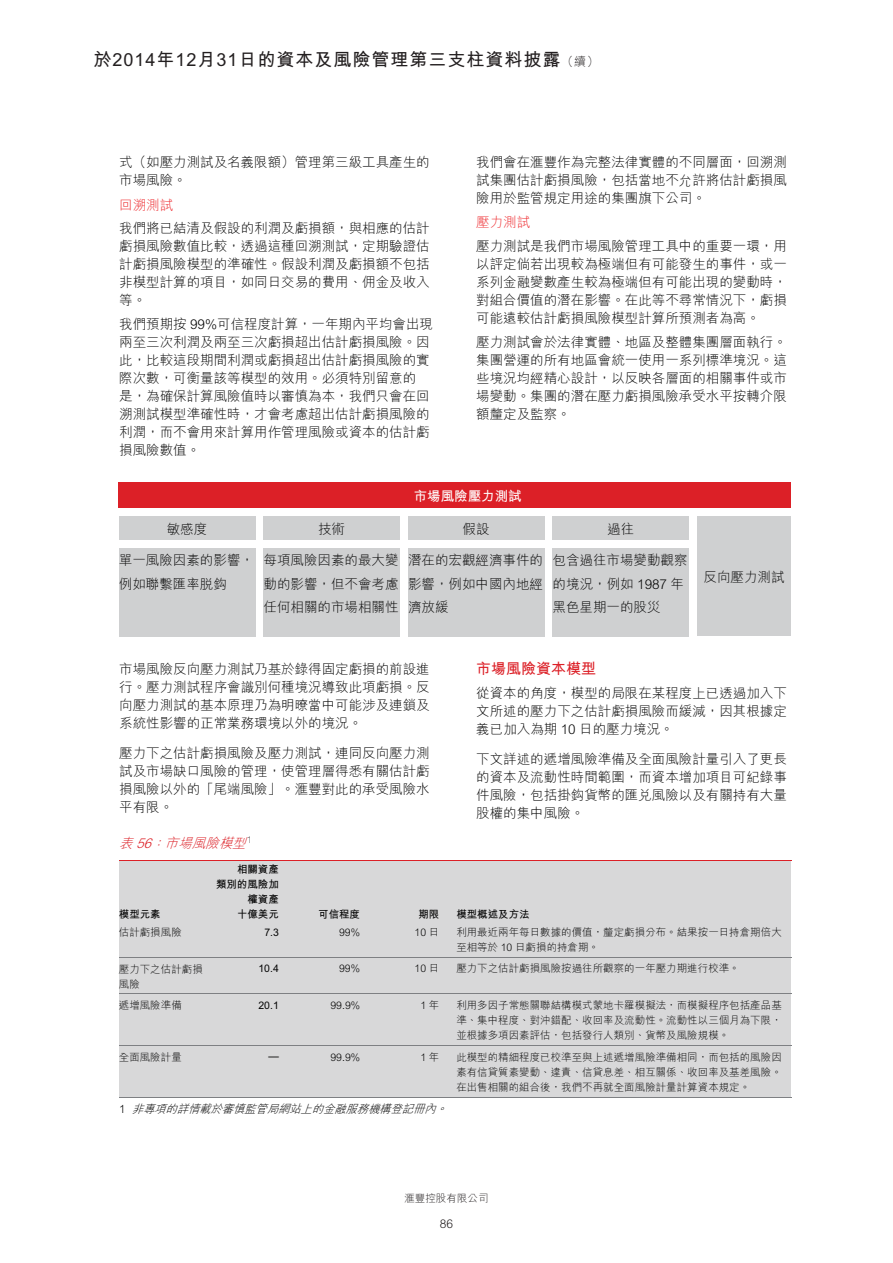
<style>
.page{position:relative;width:893px;height:1263px;background:#fff}
.page>*{position:absolute;margin:0;border:0;box-sizing:border-box;transform-origin:0 0}
.t1{font:18px "M Hei HK Bold B5 pc H";letter-spacing:.055em;color:#231f20}
.t2{font:15px "M Hei HK Bold B5 pc H";color:#030303}
.t3{font:15px "M Hei HK Bold B5 pc H";color:#dc2027}
.t4{font:13.5px/18px "M Hei HK Light B5 pc H";color:#030303;text-align:justify}
.t5{font:italic 13.5px "M Hei HK Light B5 pc H";color:#dc2027}
.t6{font:13.5px "M Hei HK Light B5 pc H";color:#ee292d}
.t7{font:13.5px "M Hei HK Bold B5 pc H";color:#fff}
.t8{font:12px "M Hei HK Light B5 pc H";color:#231f20}
.t9{font:italic 11.4px "M Hei HK Light B5 pc H";color:#030303}
.t10{font:10.5px/15px "M Hei HK Light B5 pc H";color:#030303}
.t11{font:10.5px/15px "M Hei HK Bold B5 pc H";color:#030303;text-align:right}
.t12{font:10.5px "M Hei HK Light B5 pc H";color:#231f20}
.s1{font-family:"M Hei HK Light B5 pc H";font-size:12px}
.s2{font-style:normal}
</style>
<div class="page">
<div style="left:119px;top:482px;width:672px;height:26px;background:#dc2027"></div>
<div style="left:119px;top:516px;width:136px;height:24px;background:#cfd0d1"></div>
<div style="left:264px;top:516px;width:136px;height:24px;background:#cfd0d1"></div>
<div style="left:408px;top:516px;width:136px;height:24px;background:#cfd0d1"></div>
<div style="left:553px;top:516px;width:136px;height:24px;background:#cfd0d1"></div>
<div style="left:697px;top:516px;width:94px;height:120px;background:#cfd0d1"></div>
<div style="left:119px;top:548px;width:136px;height:88px;background:#cfd0d1"></div>
<div style="left:264px;top:548px;width:136px;height:88px;background:#cfd0d1"></div>
<div style="left:408px;top:548px;width:136px;height:88px;background:#cfd0d1"></div>
<div style="left:553px;top:548px;width:136px;height:88px;background:#cfd0d1"></div>
<div style="left:119px;top:861px;width:88px;height:60px;background:#d8d8d9"></div>
<div style="left:207px;top:861px;width:80px;height:15px;background:#d8d8d9"></div>
<div style="left:207px;top:876px;width:80px;height:15px;background:#d8d8d9"></div>
<div style="left:207px;top:891px;width:80px;height:15px;background:#d8d8d9"></div>
<div style="left:207px;top:906px;width:80px;height:15px;background:#d8d8d9"></div>
<div style="left:287px;top:861px;width:82px;height:60px;background:#d8d8d9"></div>
<div style="left:369px;top:861px;width:79px;height:60px;background:#d8d8d9"></div>
<div style="left:448px;top:861px;width:343px;height:60px;background:#d8d8d9"></div>
<hr style="left:119px;top:860px;width:672px;height:1px;background:#dc2027">
<div style="left:119px;top:921px;width:88px;height:36px;background:#d8d8d9"></div>
<div style="left:207px;top:921px;width:80px;height:36px;background:#d8d8d9"></div>
<div style="left:287px;top:921px;width:82px;height:36px;background:#d8d8d9"></div>
<div style="left:369px;top:921px;width:79px;height:36px;background:#d8d8d9"></div>
<div style="left:448px;top:921px;width:343px;height:18px;background:#d8d8d9"></div>
<div style="left:448px;top:939px;width:343px;height:18px;background:#d8d8d9"></div>
<div style="left:119px;top:957px;width:88px;height:18px;background:#d8d8d9"></div>
<div style="left:119px;top:975px;width:88px;height:18px;background:#d8d8d9"></div>
<div style="left:207px;top:957px;width:80px;height:36px;background:#d8d8d9"></div>
<div style="left:287px;top:957px;width:82px;height:36px;background:#d8d8d9"></div>
<div style="left:369px;top:957px;width:79px;height:36px;background:#d8d8d9"></div>
<div style="left:448px;top:957px;width:343px;height:36px;background:#d8d8d9"></div>
<hr style="left:119px;top:957px;width:672px;height:1px;background:#7e8083">
<div style="left:119px;top:994px;width:88px;height:51px;background:#d8d8d9"></div>
<div style="left:207px;top:994px;width:80px;height:51px;background:#d8d8d9"></div>
<div style="left:287px;top:994px;width:82px;height:51px;background:#d8d8d9"></div>
<div style="left:369px;top:994px;width:79px;height:51px;background:#d8d8d9"></div>
<div style="left:448px;top:994px;width:343px;height:18px;background:#d8d8d9"></div>
<div style="left:448px;top:1012px;width:343px;height:15px;background:#d8d8d9"></div>
<div style="left:448px;top:1027px;width:343px;height:18px;background:#d8d8d9"></div>
<hr style="left:119px;top:993px;width:672px;height:1px;background:#7e8083">
<div style="left:119px;top:1046px;width:88px;height:51px;background:#d8d8d9"></div>
<div style="left:207px;top:1046px;width:80px;height:51px;background:#d8d8d9"></div>
<div style="left:287px;top:1046px;width:82px;height:51px;background:#d8d8d9"></div>
<div style="left:369px;top:1046px;width:79px;height:51px;background:#d8d8d9"></div>
<div style="left:448px;top:1046px;width:343px;height:18px;background:#d8d8d9"></div>
<div style="left:448px;top:1064px;width:343px;height:15px;background:#d8d8d9"></div>
<div style="left:448px;top:1079px;width:343px;height:18px;background:#d8d8d9"></div>
<hr style="left:119px;top:1045px;width:672px;height:1px;background:#7e8083">
<hr style="left:119px;top:1097px;width:672px;height:1px;background:#7e8083">
<p class="t2" style="left:94px;top:48px;width:427px">於 2014 年 12 月 31 日的資本及風險管理第三支柱資料披露<span class="s1">（續）</span></p>
<h1 class="t1" style="left:94px;top:52px;width:507px">於2014年12月31日的資本及風險管理第三支柱資料披露<span class="s1">（續）</span></h1>
<p class="t4" style="left:119px;top:155px;width:312px">式（如壓力測試及名義限額）管理第三級工具產生的市場風險。</p>
<p class="t6" style="left:119px;top:199px;width:55px">回溯測試</p>
<p class="t4" style="left:119px;top:221px;width:312px">我們將已結清及假設的利潤及虧損額，與相應的估計虧損風險數值比較，透過這種回溯測試，定期驗證估計虧損風險模型的準確性。假設利潤及虧損額不包括非模型計算的項目，如同日交易的費用、佣金及收入等。</p>
<p class="t4" style="left:119px;top:317px;width:315px;text-align:left">我們預期按 99%可信程度計算，一年期內平均會出現兩至三次利潤及兩至三次虧損超出估計虧損風險。因此，比較這段期間利潤或虧損超出估計虧損風險的實際次數，可衡量該等模型的效用。必須特別留意的<br>是，為確保計算風險值時以審慎為本，我們只會在回溯測試模型準確性時，才會考慮超出估計虧損風險的利潤，而不會用來計算用作管理風險或資本的估計虧損風險數值。</p>
<p class="t4" style="left:476px;top:155px;width:312px">我們會在滙豐作為完整法律實體的不同層面，回溯測試集團估計虧損風險，包括當地不允許將估計虧損風險用於監管規定用途的集團旗下公司。</p>
<p class="t6" style="left:476px;top:217px;width:55px">壓力測試</p>
<p class="t4" style="left:476px;top:239px;width:312px">壓力測試是我們市場風險管理工具中的重要一環，用以評定倘若出現較為極端但有可能發生的事件，或一系列金融變數產生較為極端但有可能出現的變動時，對組合價值的潛在影響。在此等不尋常情況下，虧損可能遠較估計虧損風險模型計算所預測者為高。</p>
<p class="t4" style="left:476px;top:335px;width:312px">壓力測試會於法律實體、地區及整體集團層面執行。集團營運的所有地區會統一使用一系列標準境況。這些境況均經精心設計，以反映各層面的相關事件或市場變動。集團的潛在壓力虧損風險承受水平按轉介限額釐定及監察。</p>
<p class="t7" style="left:414px;top:491px;width:109px">市場風險壓力測試</p>
<p class="t4" style="left:167px;top:521px;width:42px">敏感度</p>
<p class="t4" style="left:318px;top:521px;width:28px">技術</p>
<p class="t4" style="left:463px;top:521px;width:28px">假設</p>
<p class="t4" style="left:607px;top:521px;width:28px">過往</p>
<p class="t4" style="left:119px;top:550px;width:137px;line-height:23.4px">單一風險因素的影響，例如聯繫匯率脫鈎</p>
<p class="t4" style="left:264px;top:550px;width:136px;line-height:23.2px">每項風險因素的最大變動的影響，但不會考慮任何相關的市場相關性</p>
<p class="t4" style="left:408px;top:550px;width:136px;line-height:23.2px">潛在的宏觀經濟事件的影響，例如中國內地經濟放緩</p>
<p class="t4" style="left:553px;top:550px;width:136px;line-height:23.2px;text-align:left">包含過往市場變動觀察的境況，例如 1987 年黑色星期一的股災</p>
<p class="t4" style="left:703px;top:570px;width:82px">反向壓力測試</p>
<p class="t4" style="left:119px;top:662px;width:312px">市場風險反向壓力測試乃基於錄得固定虧損的前設進行。壓力測試程序會識別何種境況導致此項虧損。反向壓力測試的基本原理乃為明暸當中可能涉及連鎖及系統性影響的正常業務環境以外的境況。</p>
<p class="t4" style="left:119px;top:746px;width:312px">壓力下之估計虧損風險及壓力測試，連同反向壓力測試及市場缺口風險的管理，使管理層得悉有關估計虧損風險以外的「尾端風險」。滙豐對此的承受風險水平有限。</p>
<p class="t5" style="left:119px;top:837px;width:136px">表 56：市場風險模型<sup>１</sup></p>
<p class="t3" style="left:476px;top:663px;width:121px">市場風險資本模型</p>
<p class="t4" style="left:476px;top:686px;width:312px">從資本的角度，模型的局限在某程度上已透過加入下文所述的壓力下之估計虧損風險而緩減，因其根據定義已加入為期 10 日的壓力境況。</p>
<p class="t4" style="left:476px;top:752px;width:312px">下文詳述的遞增風險準備及全面風險計量引入了更長的資本及流動性時間範圍，而資本增加項目可紀錄事件風險，包括掛鈎貨幣的匯兌風險以及有關持有大量股權的集中風險。</p>
<p class="t11" style="left:119px;top:908px;width:43px">模型元素</p>
<p class="t11" style="left:216px;top:863px;width:64px">相關資產<br>類別的風險加權資產<br>十億美元</p>
<p class="t11" style="left:318px;top:908px;width:43px">可信程度</p>
<p class="t11" style="left:418px;top:908px;width:22px">期限</p>
<p class="t11" style="left:456px;top:908px;width:75px">模型概述及方法</p>
<p class="t10" style="left:119px;top:925px;width:64px">估計虧損風險</p>
<p class="t11" style="left:264px;top:925px;width:16px">7.3</p>
<p class="t10" style="left:339px;top:925px;width:22px">99%</p>
<p class="t10" style="left:415px;top:925px;width:26px">10 日</p>
<p class="t10" style="left:456px;top:926px;width:327px">利用最近兩年每日數據的價值，釐定虧損分布。結果按一日持倉期倍大至相等於 10 日虧損的持倉期。</p>
<p class="t10" style="left:119px;top:963px;width:85px">壓力下之估計虧損風險</p>
<p class="t11" style="left:258px;top:962px;width:22px">10.4</p>
<p class="t10" style="left:339px;top:962px;width:22px">99%</p>
<p class="t10" style="left:415px;top:962px;width:26px">10 日</p>
<p class="t10" style="left:456px;top:962px;width:285px">壓力下之估計虧損風險按過往所觀察的一年壓力期進行校準。</p>
<p class="t10" style="left:119px;top:999px;width:64px">遞增風險準備</p>
<p class="t11" style="left:258px;top:999px;width:22px">20.1</p>
<p class="t10" style="left:330px;top:999px;width:31px">99.9%</p>
<p class="t10" style="left:420px;top:999px;width:20px">1 年</p>
<p class="t10" style="left:456px;top:999px;width:327px;text-align:justify">利用多因子常態關聯結構模式蒙地卡羅模擬法，而模擬程序包括產品基準、集中程度、對沖錯配、收回率及流動性。流動性以三個月為下限，並根據多項因素評估，包括發行人類別、貨幣及風險規模。</p>
<p class="t10" style="left:119px;top:1051px;width:64px">全面風險計量</p>
<p class="t11" style="left:269px;top:1051px;width:12px">–</p>
<p class="t10" style="left:330px;top:1051px;width:31px">99.9%</p>
<p class="t10" style="left:420px;top:1051px;width:20px">1 年</p>
<p class="t10" style="left:456px;top:1051px;width:327px;text-align:justify">此模型的精細程度已校準至與上述遞增風險準備相同，而包括的風險因素有信貸質素變動、違責、信貸息差、相互關係、收回率及基差風險。在出售相關的組合後，我們不再就全面風險計量計算資本規定。</p>
<p class="t9" style="left:119px;top:1104px;width:333px"><span class="s2">1</span> 非專項的詳情載於審慎監管局網站上的金融服務機構登記冊內。</p>
<p class="t10" style="left:400px;top:1186px;width:85px">滙豐控股有限公司</p>
<p class="t12" style="left:404px;top:1193px;width:85px">滙豐控股有限公司</p>
<p class="t8" style="left:440px;top:1219px;width:15px">86</p>
</div>
